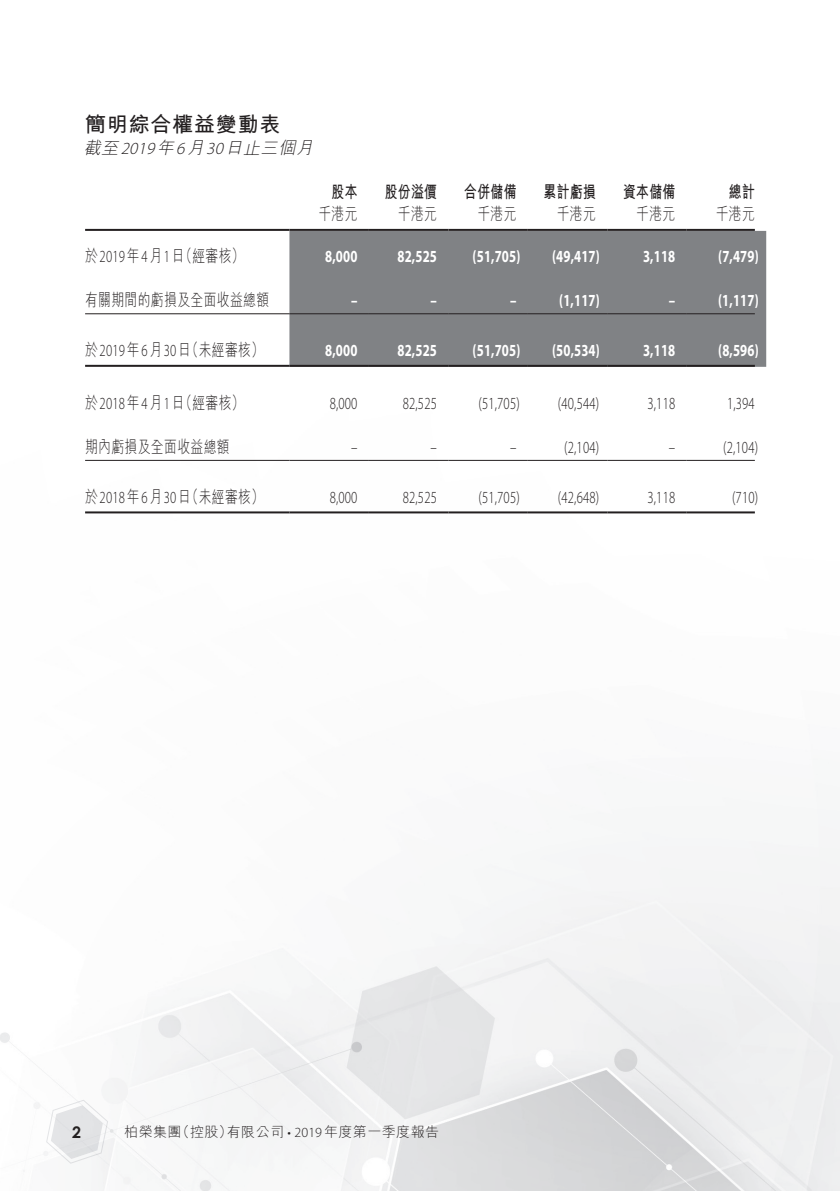
<style>
.page{position:relative;width:840px;height:1191px;background:#fff}
.page>*{position:absolute;margin:0;border:0;box-sizing:border-box;transform-origin:0 0}
.t1{font:700 21px "M Hei HK";letter-spacing:.035em;color:#231f20}
.t2{font:300 17px "M Hei HK";letter-spacing:.035em;color:#231f20;scale:.75 1}
.t3{font:700 17px "Myriad Pro";letter-spacing:.01em;color:#fff;scale:.75 1}
.t4{font:300 17px "Myriad Pro";letter-spacing:.015em;color:#231f20;scale:.75 1}
.t5{font:700 17px "M Hei HK";letter-spacing:.03em;color:#231f20;scale:.75 1}
.t6{font:italic 300 17px "M Hei HK";color:#231f20}
.t7{font:700 16px "Century Gothic";color:#231f20}
.t8{font:300 14px "M Hei HK";letter-spacing:.03em;color:#231f20}
.s1{font-family:"Myriad Pro"}
</style>
<div class="page">
<img style="left:0;top:228px;width:839px;height:963px">
<svg style="left:46px;top:1099px;width:62px;height:64px"></svg>
<div style="left:289px;top:231px;width:476px;height:136px;background:#808285"></div>
<hr style="left:85px;top:229px;width:204px;height:2px;background:#231f20">
<hr style="left:289px;top:229px;width:79px;height:2px;background:#231f20">
<hr style="left:368px;top:229px;width:80px;height:2px;background:#231f20">
<hr style="left:448px;top:229px;width:79px;height:2px;background:#231f20">
<hr style="left:527px;top:229px;width:80px;height:2px;background:#231f20">
<hr style="left:607px;top:229px;width:79px;height:2px;background:#231f20">
<hr style="left:686px;top:229px;width:68px;height:2px;background:#231f20">
<hr style="left:85px;top:313px;width:204px;height:1px;background:#231f20">
<hr style="left:289px;top:313px;width:79px;height:1px;background:#231f20">
<hr style="left:368px;top:313px;width:80px;height:1px;background:#231f20">
<hr style="left:448px;top:313px;width:79px;height:1px;background:#231f20">
<hr style="left:527px;top:313px;width:80px;height:1px;background:#231f20">
<hr style="left:607px;top:313px;width:79px;height:1px;background:#231f20">
<hr style="left:686px;top:313px;width:68px;height:1px;background:#231f20">
<hr style="left:85px;top:365px;width:204px;height:2px;background:#231f20">
<hr style="left:289px;top:365px;width:79px;height:2px;background:#231f20">
<hr style="left:368px;top:365px;width:80px;height:2px;background:#231f20">
<hr style="left:448px;top:365px;width:79px;height:2px;background:#231f20">
<hr style="left:527px;top:365px;width:80px;height:2px;background:#231f20">
<hr style="left:607px;top:365px;width:79px;height:2px;background:#231f20">
<hr style="left:686px;top:365px;width:68px;height:2px;background:#231f20">
<hr style="left:85px;top:460px;width:204px;height:1px;background:#231f20">
<hr style="left:289px;top:460px;width:79px;height:1px;background:#231f20">
<hr style="left:368px;top:460px;width:80px;height:1px;background:#231f20">
<hr style="left:448px;top:460px;width:79px;height:1px;background:#231f20">
<hr style="left:527px;top:460px;width:80px;height:1px;background:#231f20">
<hr style="left:607px;top:460px;width:79px;height:1px;background:#231f20">
<hr style="left:686px;top:460px;width:68px;height:1px;background:#231f20">
<hr style="left:85px;top:511px;width:204px;height:2px;background:#231f20">
<hr style="left:289px;top:511px;width:79px;height:2px;background:#231f20">
<hr style="left:368px;top:511px;width:80px;height:2px;background:#231f20">
<hr style="left:448px;top:511px;width:79px;height:2px;background:#231f20">
<hr style="left:527px;top:511px;width:80px;height:2px;background:#231f20">
<hr style="left:607px;top:511px;width:79px;height:2px;background:#231f20">
<hr style="left:686px;top:511px;width:68px;height:2px;background:#231f20">
<p class="t1" style="left:85px;top:109px;width:197px">簡明綜合權益變動表</p>
<p class="t6" style="left:84px;top:139px;width:234px">截至<span class="s1">2019</span>年<span class="s1">6</span>月<span class="s1">30</span>日止三個月</p>
<p class="t5" style="left:331px;top:180px;width:36px">股本</p>
<p class="t5" style="left:384px;top:180px;width:71px">股份溢價</p>
<p class="t5" style="left:464px;top:180px;width:71px">合併儲備</p>
<p class="t5" style="left:543px;top:180px;width:71px">累計虧損</p>
<p class="t5" style="left:622px;top:180px;width:71px">資本儲備</p>
<p class="t5" style="left:728px;top:180px;width:36px">總計</p>
<p class="t2" style="left:318px;top:205px;width:54px">千港元</p>
<p class="t2" style="left:397px;top:205px;width:54px">千港元</p>
<p class="t2" style="left:477px;top:205px;width:54px">千港元</p>
<p class="t2" style="left:556px;top:205px;width:54px">千港元</p>
<p class="t2" style="left:636px;top:205px;width:54px">千港元</p>
<p class="t2" style="left:715px;top:205px;width:54px">千港元</p>
<p class="t2" style="left:85px;top:247px;width:214px">於<span class="s1">2019</span>年 月<span class="s1">4</span> （日<span class="s1">1</span> 經審核(</p>
<p class="t3" style="left:325px;top:245px;width:44px">8,000</p>
<p class="t3" style="left:397px;top:245px;width:54px">82,525</p>
<p class="t3" style="left:472px;top:245px;width:65px">)51,705(</p>
<p class="t3" style="left:551px;top:245px;width:65px">)49,417(</p>
<p class="t3" style="left:642px;top:245px;width:44px">3,118</p>
<p class="t3" style="left:717px;top:245px;width:56px">)7,479(</p>
<p class="t2" style="left:85px;top:291px;width:247px">有關期間的虧損及全面收益總額</p>
<p class="t3" style="left:351px;top:289px;width:10px">–</p>
<p class="t3" style="left:430px;top:289px;width:10px">–</p>
<p class="t3" style="left:509px;top:289px;width:10px">–</p>
<p class="t3" style="left:559px;top:289px;width:56px">)1,117(</p>
<p class="t3" style="left:668px;top:289px;width:10px">–</p>
<p class="t3" style="left:717px;top:289px;width:56px">)1,117(</p>
<p class="t2" style="left:85px;top:341px;width:240px">於<span class="s1">2019</span>年 月<span class="s1">6 30</span> （日 未經審核(</p>
<p class="t3" style="left:325px;top:339px;width:44px">8,000</p>
<p class="t3" style="left:397px;top:339px;width:54px">82,525</p>
<p class="t3" style="left:472px;top:339px;width:65px">)51,705(</p>
<p class="t3" style="left:551px;top:339px;width:65px">)50,534(</p>
<p class="t3" style="left:642px;top:339px;width:44px">3,118</p>
<p class="t3" style="left:717px;top:339px;width:56px">)8,596(</p>
<p class="t2" style="left:85px;top:394px;width:214px">於<span class="s1">2018</span>年 月<span class="s1">4</span> （日<span class="s1">1</span> 經審核(</p>
<p class="t4" style="left:329px;top:393px;width:39px">8,000</p>
<p class="t4" style="left:402px;top:393px;width:47px">82,525</p>
<p class="t4" style="left:478px;top:393px;width:56px">)51,705(</p>
<p class="t4" style="left:557px;top:393px;width:56px">)40,544(</p>
<p class="t4" style="left:647px;top:393px;width:39px">3,118</p>
<p class="t4" style="left:726px;top:393px;width:39px">1,394</p>
<p class="t2" style="left:85px;top:438px;width:194px">期內虧損及全面收益總額</p>
<p class="t4" style="left:351px;top:437px;width:10px">–</p>
<p class="t4" style="left:430px;top:437px;width:10px">–</p>
<p class="t4" style="left:509px;top:437px;width:10px">–</p>
<p class="t4" style="left:564px;top:437px;width:48px">)2,104(</p>
<p class="t4" style="left:668px;top:437px;width:10px">–</p>
<p class="t4" style="left:722px;top:437px;width:48px">)2,104(</p>
<p class="t2" style="left:85px;top:488px;width:240px">於<span class="s1">2018</span>年 月<span class="s1">6 30</span> （日 未經審核(</p>
<p class="t4" style="left:329px;top:487px;width:39px">8,000</p>
<p class="t4" style="left:402px;top:487px;width:47px">82,525</p>
<p class="t4" style="left:478px;top:487px;width:56px">)51,705(</p>
<p class="t4" style="left:557px;top:487px;width:56px">)42,648(</p>
<p class="t4" style="left:647px;top:487px;width:39px">3,118</p>
<p class="t4" style="left:731px;top:487px;width:36px">)710(</p>
<p class="t7" style="left:72px;top:1119px;width:10px">2</p>
<p class="t8" style="left:176px;top:1124px;width:58px">（控股）</p>
<p class="t8" style="left:227px;top:1124px;width:213px">有限公司 <span class="s1">• 2019</span>年度第一季度報告</p>
<p class="t8" style="left:124px;top:1124px;width:59px">柏榮集團</p>
</div>
